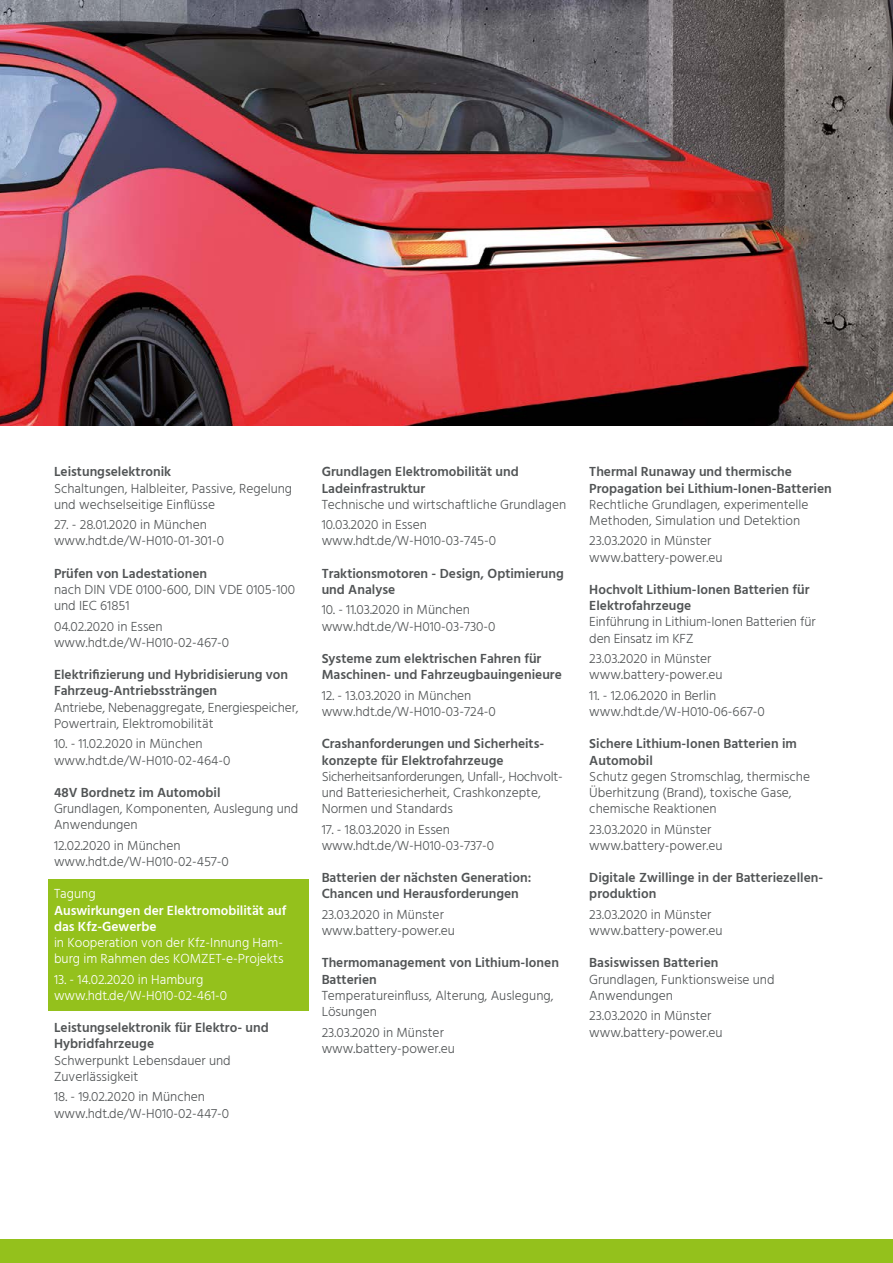
<style>
.page{position:relative;width:893px;height:1263px;background:#fff}
.page>*{position:absolute;margin:0;border:0;box-sizing:border-box;transform-origin:0 0}
.t1{font:300 13.5px/16.2px "Hind";color:#515455}
.t2{font:600 13.5px/16.2px "Hind";color:#515455}
.t3{font:300 13.5px/16.2px "Hind";color:#fff}
.t4{font:600 13.5px/16.2px "Hind";color:#fff}
</style>
<div class="page">
<div style="left:49px;top:879px;width:260px;height:132px;background:#94c11c"></div>
<div style="left:0;top:1239px;width:893px;height:24px;background:#94c11c"></div>
<img style="left:0;top:0;width:893px;height:425px">
<p class="t2" style="left:54px;top:465px;width:119px">Leistungselektronik</p>
<p class="t1" style="left:54px;top:481px;width:240px">Schaltungen, Halbleiter, Passive, Regelung und wechselseitige Einflüsse</p>
<p class="t1" style="left:54px;top:517px;width:172px">27. - 28.01.2020 in München www.hdt.de/W-H010-01-301-0</p>
<p class="t2" style="left:54px;top:566px;width:155px">Prüfen von Ladestationen</p>
<p class="t1" style="left:54px;top:582px;width:243px">nach DIN VDE 0100-600, DIN VDE 0105-100 und IEC 61851</p>
<p class="t1" style="left:54px;top:619px;width:177px">04.02.2020 in Essen www.hdt.de/W-H010-02-467-0</p>
<p class="t2" style="left:54px;top:667px;width:236px">Elektrifizierung und Hybridisierung von<br>Fahrzeug-Antriebssträngen</p>
<p class="t1" style="left:54px;top:700px;width:246px">Antriebe, Nebenaggregate, Energiespeicher,<br>Powertrain, Elektromobilität</p>
<p class="t1" style="left:54px;top:736px;width:178px">10. - 11.02.2020 in München www.hdt.de/W-H010-02-464-0</p>
<p class="t2" style="left:54px;top:785px;width:168px">48V Bordnetz im Automobil</p>
<p class="t1" style="left:54px;top:801px;width:246px">Grundlagen, Komponenten, Auslegung und<br>Anwendungen</p>
<p class="t1" style="left:54px;top:838px;width:176px">12.02.2020 in München www.hdt.de/W-H010-02-457-0</p>
<p class="t3" style="left:54px;top:886px;width:43px">Tagung</p>
<p class="t4" style="left:54px;top:903px;width:234px">Auswirkungen der Elektromobilität auf das Kfz-Gewerbe</p>
<p class="t3" style="left:54px;top:935px;width:231px">in Kooperation von der Kfz-Innung Ham&shy;burg im Rahmen des KOMZET-e-Projekts</p>
<p class="t3" style="left:54px;top:972px;width:175px">13. - 14.02.2020 in Hamburg www.hdt.de/W-H010-02-461-0</p>
<p class="t2" style="left:54px;top:1020px;width:216px">Leistungselektronik für Elektro- und<br>Hybridfahrzeuge</p>
<p class="t1" style="left:54px;top:1053px;width:178px">Schwerpunkt Lebensdauer und<br>Zuverlässigkeit</p>
<p class="t1" style="left:54px;top:1089px;width:177px">18. - 19.02.2020 in München www.hdt.de/W-H010-02-447-0</p>
<p class="t2" style="left:322px;top:465px;width:199px">Grundlagen Elektromobilität und<br>Ladeinfrastruktur</p>
<p class="t1" style="left:322px;top:495px;width:246px;line-height:20.4px">Technische und wirtschaftliche Grundlagen<br>10.03.2020 in Essen</p>
<p class="t1" style="left:322px;top:533px;width:176px">www.hdt.de/W-H010-03-745-0</p>
<p class="t2" style="left:322px;top:566px;width:244px">Traktionsmotoren - Design, Optimierung und Analyse</p>
<p class="t1" style="left:322px;top:603px;width:175px">10. - 11.03.2020 in München www.hdt.de/W-H010-03-730-0</p>
<p class="t2" style="left:322px;top:651px;width:242px">Systeme zum elektrischen Fahren für<br>Maschinen- und Fahrzeugbauingenieure</p>
<p class="t1" style="left:322px;top:688px;width:176px">12. - 13.03.2020 in München www.hdt.de/W-H010-03-724-0</p>
<p class="t2" style="left:322px;top:736px;width:224px">Crashanforderungen und Sicherheits&shy;konzepte für Elektrofahrzeuge</p>
<p class="t1" style="left:322px;top:769px;width:243px">Sicherheitsanforderungen, Unfall-, Hochvolt&shy;und Batteriesicherheit, Crashkonzepte,<br>Normen und Standards</p>
<p class="t1" style="left:322px;top:822px;width:174px">17. - 18.03.2020 in Essen www.hdt.de/W-H010-03-737-0</p>
<p class="t2" style="left:322px;top:870px;width:211px">Batterien der nächsten Generation:<br>Chancen und Herausforderungen</p>
<p class="t1" style="left:322px;top:907px;width:135px">23.03.2020 in Münster www.battery-power.eu</p>
<p class="t2" style="left:322px;top:956px;width:239px">Thermomanagement von Lithium-Ionen<br>Batterien</p>
<p class="t1" style="left:322px;top:988px;width:233px">Temperatureinfluss, Alterung, Auslegung,<br>Lösungen</p>
<p class="t1" style="left:322px;top:1025px;width:135px">23.03.2020 in Münster www.battery-power.eu</p>
<p class="t2" style="left:589px;top:465px;width:244px">Thermal Runaway und thermische<br>Propagation bei Lithium-Ionen-Batterien</p>
<p class="t1" style="left:589px;top:497px;width:221px">Rechtliche Grundlagen, experimentelle<br>Methoden, Simulation und Detektion</p>
<p class="t1" style="left:589px;top:533px;width:135px">23.03.2020 in Münster www.battery-power.eu</p>
<p class="t2" style="left:589px;top:582px;width:222px">Hochvolt Lithium-Ionen Batterien für<br>Elektrofahrzeuge</p>
<p class="t1" style="left:589px;top:614px;width:228px">Einführung in Lithium-Ionen Batterien für den Einsatz im KFZ</p>
<p class="t1" style="left:589px;top:651px;width:135px">23.03.2020 in Münster www.battery-power.eu</p>
<p class="t1" style="left:589px;top:688px;width:177px">11. - 12.06.2020 in Berlin www.hdt.de/W-H010-06-667-0</p>
<p class="t2" style="left:589px;top:736px;width:209px">Sichere Lithium-Ionen Batterien im<br>Automobil</p>
<p class="t1" style="left:589px;top:769px;width:222px">Schutz gegen Stromschlag, thermische<br>Überhitzung (Brand), toxische Gase, chemische Reaktionen</p>
<p class="t1" style="left:589px;top:822px;width:135px">23.03.2020 in Münster www.battery-power.eu</p>
<p class="t2" style="left:589px;top:870px;width:236px">Digitale Zwillinge in der Batteriezellen&shy;produktion</p>
<p class="t1" style="left:589px;top:907px;width:135px">23.03.2020 in Münster www.battery-power.eu</p>
<p class="t2" style="left:589px;top:956px;width:131px">Basiswissen Batterien</p>
<p class="t1" style="left:589px;top:972px;width:187px">Grundlagen, Funktionsweise und<br>Anwendungen</p>
<p class="t1" style="left:589px;top:1008px;width:135px">23.03.2020 in Münster www.battery-power.eu</p>
</div>
